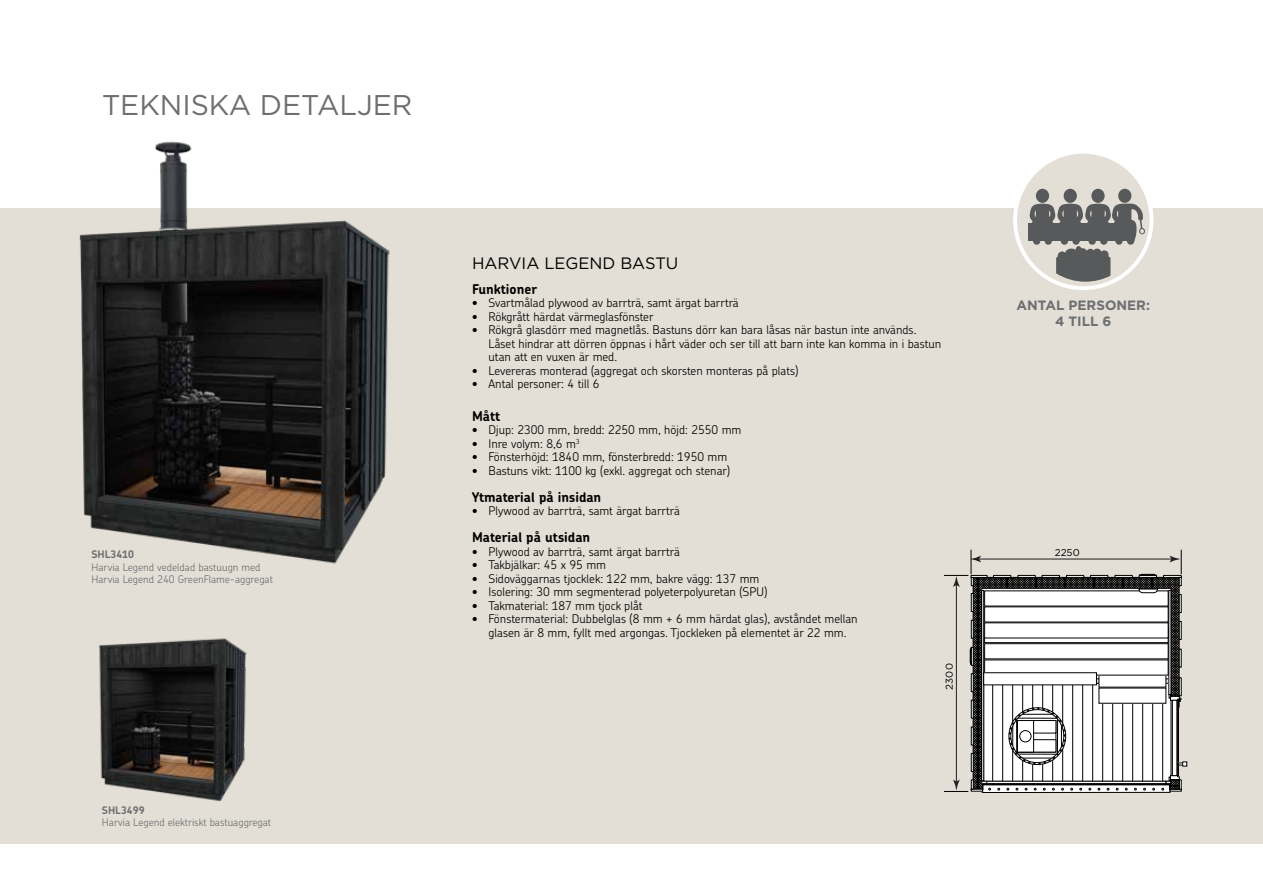
<style>
.page{position:relative;width:1263px;height:893px;background:#fff}
.page>*{position:absolute;margin:0;border:0;box-sizing:border-box;transform-origin:0 0}
.t1{font:28.5px "Gotham";color:#6d6e71}
.t2{font:16.5px "Gotham";color:#000}
.t3{font:700 13.5px "Chevin Pro";color:#000}
.t4{font:700 13.5px/16.5px "Gotham";color:#6d6e71;text-align:center}
.t5{font:300 12px/13.5px "Chevin Pro";color:#000}
.t6{font:300 10.5px/12.6px "Chevin Pro";color:#6d6e71}
.t7{font:700 10.5px "Chevin Pro";color:#6d6e71}
.t8{font:9.9px "Gotham";color:#000}
</style>
<div class="page">
<div style="left:0;top:208px;width:1263px;height:635px;background:#e3dfd6"></div>
<img style="left:99px;top:638px;width:148px;height:164px">
<img style="left:79px;top:141px;width:311px;height:423px">
<div style="left:1015px;top:152px;width:136px;height:136px;background:#e3dfd6;border-radius:50%"></div>
<div style="left:1013px;top:150px;width:140px;height:140px;border:4px solid #fff;border-radius:50%"></div>
<div style="left:1036px;top:189px;width:13px;height:14px;background:#58595b;border-radius:50%"></div>
<div style="left:1064px;top:189px;width:13px;height:14px;background:#58595b;border-radius:50%"></div>
<div style="left:1091px;top:189px;width:14px;height:14px;background:#58595b;border-radius:50%"></div>
<div style="left:1028px;top:223px;width:105px;height:5px;background:#58595b"></div>
<div style="left:1028px;top:229px;width:105px;height:5px;background:#58595b"></div>
<div style="left:1028px;top:235px;width:105px;height:6px;background:#58595b"></div>
<div style="left:1118px;top:189px;width:13px;height:14px;background:#58595b;border-radius:50%"></div>
<svg style="left:1029px;top:203px;width:116px;height:79px"></svg>
<svg style="left:944px;top:550px;width:243px;height:243px"></svg>
<h1 class="t1" style="left:102px;top:87px;width:312px">TEKNISKA DETALJER</h1>
<p class="t7" style="left:91px;top:547px;width:44px">SHL3410</p>
<p class="t6" style="left:91px;top:560px;width:183px">Harvia Legend vedeldad bastuugn med<br>Harvia Legend 240 GreenFlame-aggregat</p>
<p class="t7" style="left:102px;top:803px;width:44px">SHL3499</p>
<p class="t6" style="left:102px;top:816px;width:171px">Harvia Legend elektriskt bastuaggregat</p>
<h2 class="t2" style="left:472px;top:253px;width:208px">HARVIA LEGEND BASTU</h2>
<p class="t3" style="left:472px;top:280px;width:67px">Funktioner</p>
<p class="t5" style="left:472px;top:296px;width:268px">• Svartmålad plywood av barrträ, samt ärgat barrträ</p>
<p class="t5" style="left:472px;top:309px;width:183px">• Rökgrått härdat värmeglasfönster</p>
<p class="t5" style="left:488px;top:323px;width:454px;text-indent:-16px">• Rökgrå glasdörr med magnetlås. Bastuns dörr kan bara låsas när bastun inte används.<br>Låset hindrar att dörren öppnas i hårt väder och ser till att barn inte kan komma in i bastun utan att en vuxen är med.</p>
<p class="t5" style="left:472px;top:363px;width:328px">• Levereras monterad (aggregat och skorsten monteras på plats)</p>
<p class="t5" style="left:472px;top:377px;width:129px">• Antal personer: 4 till 6</p>
<p class="t3" style="left:472px;top:407px;width:30px">Mått</p>
<p class="t5" style="left:472px;top:423px;width:271px">• Djup: 2300 mm, bredd: 2250 mm, höjd: 2550 mm</p>
<p class="t5" style="left:472px;top:436px;width:109px">• Inre volym: 8,6 m<sup>3</sup></p>
<p class="t5" style="left:472px;top:450px;width:257px">• Fönsterhöjd: 1840 mm, fönsterbredd: 1950 mm</p>
<p class="t5" style="left:472px;top:463px;width:260px">• Bastuns vikt: 1100 kg (exkl. aggregat och stenar)</p>
<p class="t3" style="left:472px;top:488px;width:131px">Ytmaterial på insidan</p>
<p class="t5" style="left:472px;top:504px;width:209px">• Plywood av barrträ, samt ärgat barrträ</p>
<p class="t3" style="left:472px;top:528px;width:120px">Material på utsidan</p>
<p class="t5" style="left:472px;top:544px;width:209px">• Plywood av barrträ, samt ärgat barrträ</p>
<p class="t5" style="left:472px;top:558px;width:136px">• Takbjälkar: 45 x 95 mm</p>
<p class="t5" style="left:472px;top:571px;width:289px">• Sidoväggarnas tjocklek: 122 mm, bakre vägg: 137 mm</p>
<p class="t5" style="left:472px;top:585px;width:297px">• Isolering: 30 mm segmenterad polyeterpolyuretan (SPU)</p>
<p class="t5" style="left:472px;top:598px;width:172px">• Takmaterial: 187 mm tjock plåt</p>
<p class="t5" style="left:472px;top:612px;width:387px;text-align:center">• Fönstermaterial: Dubbelglas (8 mm + 6 mm härdat glas), avståndet mellan glasen är 8 mm, fyllt med argongas. Tjockleken på elementet är 22 mm.</p>
<p class="t8" style="left:943px;top:690px;width:28px;rotate:-90deg">2300</p>
<p class="t4" style="left:1017px;top:296px;width:135px">ANTAL PERSONER:<br>4 TILL 6</p>
<p class="t8" style="left:1055px;top:546px;width:26px">2250</p>
</div>
